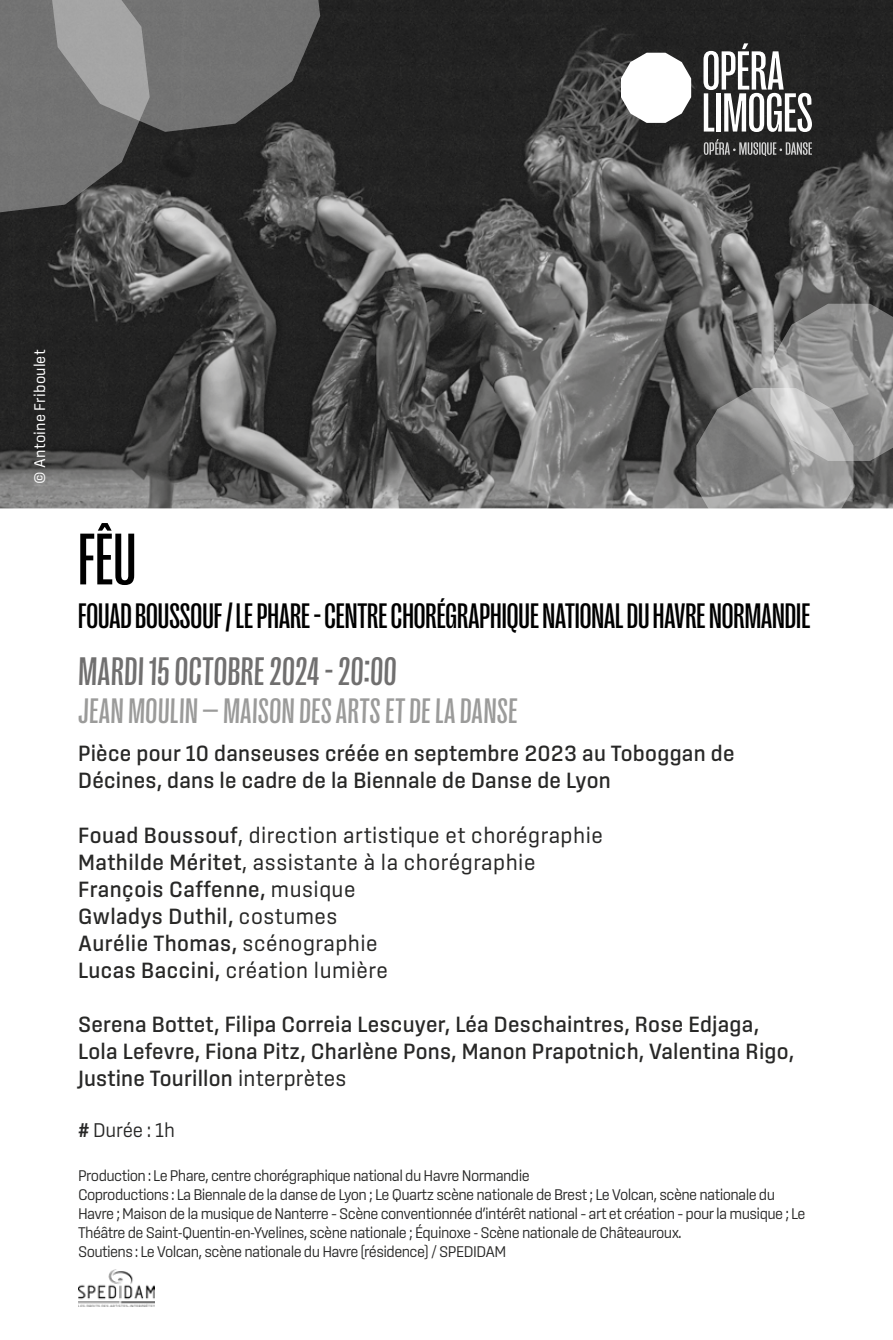
<style>
.page{position:relative;width:893px;height:1340px;background:#fff}
.page>*{position:absolute;margin:0;border:0;box-sizing:border-box;transform-origin:0 0}
.t1{font:500 74.25px "PP Right Grotesk Tight";color:#000;scale:.96 1}
.t2{font:500 40.5px "PP Right Grotesk Tight";color:#706f6f}
.t3{font:500 36px "PP Right Grotesk Tight";color:#000}
.t4{font:500 36px "PP Right Grotesk Tight";color:#9b9b9a}
.t5{font:500 22.5px/27px "Sinter";letter-spacing:.01em;color:#282827}
.t6{font:22.5px/27px "Sinter";letter-spacing:.02em;color:#282827}
.t7{font:300 20.25px "Sinter";letter-spacing:-.01em;color:#282827}
.t8{font:300 15.75px/18.9px "Sinter";letter-spacing:-.04em;color:#282827}
.t9{font:15.75px "Sinter";letter-spacing:.01em;color:#fff}
.s1{font-weight:500}
.s2{font-weight:400}
.s3{font-weight:700}
</style>
<div class="page">
<svg style="left:0;top:0;width:893px;height:509px;background:#484847"></svg>
<svg style="left:703px;top:43px;width:109px;height:89px"></svg>
<svg style="left:621px;top:53px;width:70px;height:70px"></svg>
<svg style="left:704px;top:139px;width:108px;height:17px;background:#5d5d5c"></svg>
<svg style="left:0;top:0;width:320px;height:213px;background:#666"></svg>
<svg style="left:696px;top:304px;width:197px;height:205px;background:#8b8a8a"></svg>
<img style="left:78px;top:1269px;width:76px;height:37px">
<p class="t9" style="left:31px;top:483px;width:135px;rotate:-90deg">© Antoine Friboulet</p>
<h1 class="t1" style="left:78px;top:522px;width:62px">FÊU</h1>
<h3 class="t3" style="left:78px;top:597px;width:734px">FOUAD BOUSSOUF / LE PHARE - CENTRE CHORÉGRAPHIQUE NATIONAL DU HAVRE NORMANDIE</h3>
<h2 class="t2" style="left:78px;top:651px;width:321px">MARDI 15 OCTOBRE 2024 - 20:00</h2>
<h3 class="t4" style="left:78px;top:693px;width:442px">JEAN MOULIN — MAISON DES ARTS ET DE LA DANSE</h3>
<h3 class="t5" style="left:78px;top:739px;width:658px">Pièce pour 10 danseuses créée en septembre 2023 au Toboggan de<br>Décines, dans le cadre de la Biennale de Danse de Lyon</h3>
<h3 class="t6" style="left:78px;top:820px;width:526px"><span class="s1">Fouad Boussouf</span>, direction artistique et chorégraphie <span class="s1">Mathilde Méritet</span>, assistante à la chorégraphie <span class="s1">François Caffenne,</span> musique<br><span class="s1">Gwladys Duthil,</span> costumes<br><span class="s1">Aurélie Thomas,</span> scénographie<br><span class="s1">Lucas Baccini,</span> création lumière</h3>
<h3 class="t5" style="left:78px;top:1009px;width:718px">Serena Bottet, Filipa Correia Lescuyer, Léa Deschaintres, Rose Edjaga,<br>Lola Lefevre, Fiona Pitz, Charlène Pons, Manon Prapotnich, Valentina Rigo,<br>Justine Tourillon <span class="s2">interprètes</span></h3>
<p class="t7" style="left:78px;top:1118px;width:98px"><span class="s3">#</span> Durée : 1h</p>
<p class="t8" style="left:78px;top:1165px;width:729px">Production : Le Phare, centre chorégraphique national du Havre Normandie<br>Coproductions : La Biennale de la danse de Lyon ; Le Quartz scène nationale de Brest ; Le Volcan, scène nationale du Havre ; Maison de la musique de Nanterre – Scène conventionnée d’intérêt national – art et création – pour la musique ; Le Théâtre de Saint-Quentin-en-Yvelines, scène nationale ; Équinoxe - Scène nationale de Châteauroux.<br>Soutiens : Le Volcan, scène nationale du Havre (résidence) / SPEDIDAM</p>
</div>
